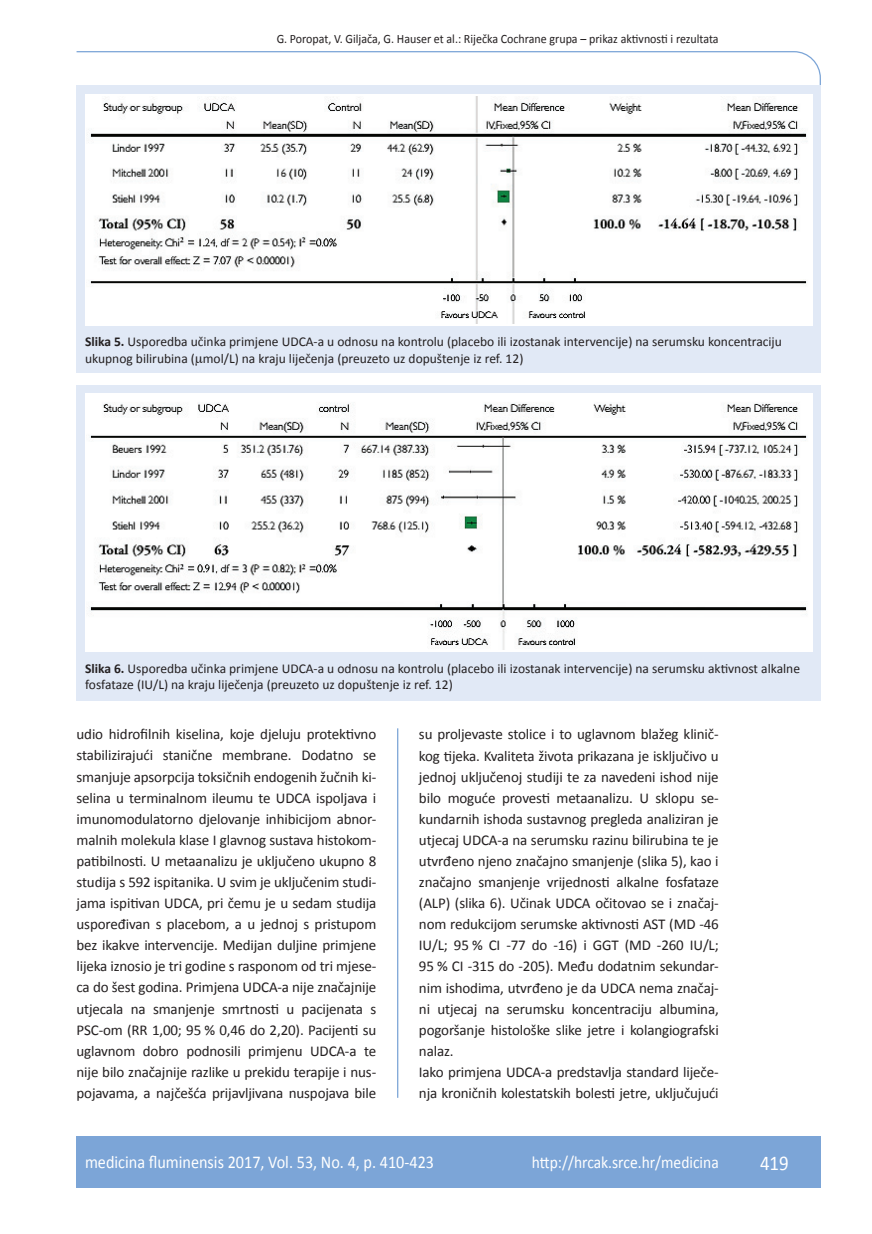
<style>
.page{position:relative;width:872px;height:1234px;background:#fff}
.page>*{position:absolute;margin:0;border:0;box-sizing:border-box;transform-origin:0 0}
.t1{font:21px "Calibri";color:#fff;scale:.9 1}
.t2{font:18px "Calibri";color:#fff;scale:.9 1}
.t3{font:17.25px "Calibri";color:#fff;scale:.9 1}
.t4{font:15px/21.1px "Calibri";letter-spacing:-.01em;color:#231f20;text-align:justify}
.t5{font:13.5px/16.5px "Calibri";color:#231f20}
.t6{font:12.75px "Calibri";color:#231f20;scale:.94 1}
.s1{font-weight:700}
</style>
<div class="page">
<svg style="left:76px;top:51px;width:745px;height:275px"></svg>
<hr style="left:397px;top:728px;width:1px;height:369px;background:#7ca5d7">
<div style="left:77px;top:1135px;width:744px;height:51px;background:#7ca5d7"></div>
<div style="left:77px;top:85px;width:744px;height:287px;background:#e1e9f6"></div>
<div style="left:85px;top:94px;width:727px;height:231px;background:#fff"></div>
<img style="left:87px;top:96px;width:720px;height:227px">
<div style="left:77px;top:385px;width:744px;height:316px;background:#e1e9f6"></div>
<img style="left:86px;top:394px;width:725px;height:255px">
<p class="t6" style="left:277px;top:30px;width:472px">G. Poropat, V. Giljača, G. Hauser et al.: Riječka Cochrane grupa – prikaz aktivnosti i rezultata</p>
<p class="t5" style="left:85px;top:333px;width:698px"><span class="s1">Slika 5.</span> Usporedba učinka primjene UDCA-a u odnosu na kontrolu (placebo ili izostanak intervencije) na serumsku koncentraciju ukupnog bilirubina ( mol/L) na kraju liječenja (preuzeto uz dopuštenje iz ref. 12)</p>
<p class="t5" style="left:85px;top:659px;width:716px"><span class="s1">Slika 6.</span> Usporedba učinka primjene UDCA-a u odnosu na kontrolu (placebo ili izostanak intervencije) na serumsku aktivnost alkalne fosfataze (IU/L) na kraju liječenja (preuzeto uz dopuštenje iz ref. 12)</p>
<p class="t4" style="left:77px;top:723px;width:301px">udio hidrofilnih kiselina, koje djeluju protektivno stabilizirajući stanične membrane. Dodatno se smanjuje apsorpcija toksičnih endogenih žučnih ki&shy;selina u terminalnom ileumu te UDCA ispoljava i imunomodulatorno djelovanje inhibicijom abnor&shy;malnih molekula klase I glavnog sustava histokom&shy;patibilnosti. U metaanalizu je uključeno ukupno 8 studija s 592 ispitanika. U svim je uključenim studi&shy;jama ispitivan UDCA, pri čemu je u sedam studija uspoređivan s placebom, a u jednoj s pristupom bez ikakve intervencije. Medijan duljine primjene lijeka iznosio je tri godine s rasponom od tri mjese&shy;ca do šest godina. Primjena UDCA-a nije značajnije utjecala na smanjenje smrtnosti u pacijenata s PSC-om (RR 1,00; 95 % 0,46 do 2,20). Pacijenti su uglavnom dobro podnosili primjenu UDCA-a te nije bilo značajnije razlike u prekidu terapije i nus&shy;pojavama, a najčešća prijavljivana nuspojava bile</p>
<p class="t4" style="left:419px;top:723px;width:301px;text-align:left">su proljevaste stolice i to uglavnom blažeg klinič&shy;kog tijeka. Kvaliteta života prikazana je isključivo u jednoj uključenoj studiji te za navedeni ishod nije bilo moguće provesti metaanalizu. U sklopu se&shy;kundarnih ishoda sustavnog pregleda analiziran je utjecaj UDCA-a na serumsku razinu bilirubina te je utvrđeno njeno značajno smanjenje (slika 5), kao i značajno smanjenje vrijednosti alkalne fosfataze (ALP) (slika 6). Učinak UDCA očitovao se i značaj&shy;nom redukcijom serumske aktivnosti AST (MD -46<br>IU/L; 95 % CI -77 do -16) i GGT (MD -260 IU/L; 95 % CI -315 do -205). Među dodatnim sekundar&shy;nim ishodima, utvrđeno je da UDCA nema značaj&shy;ni utjecaj na serumsku koncentraciju albumina, pogoršanje histološke slike jetre i kolangiografski nalaz.<br>Iako primjena UDCA-a predstavlja standard liječe&shy;nja kroničnih kolestatskih bolesti jetre, uključujući</p>
<p class="t2" style="left:85px;top:1150px;width:389px">medicina fluminensis 2017, Vol. 53, No. 4, p. 410-423</p>
<p class="t3" style="left:532px;top:1151px;width:209px">http://hrcak.srce.hr/medicina</p>
<h1 class="t1" style="left:760px;top:1149px;width:33px">419</h1>
</div>
